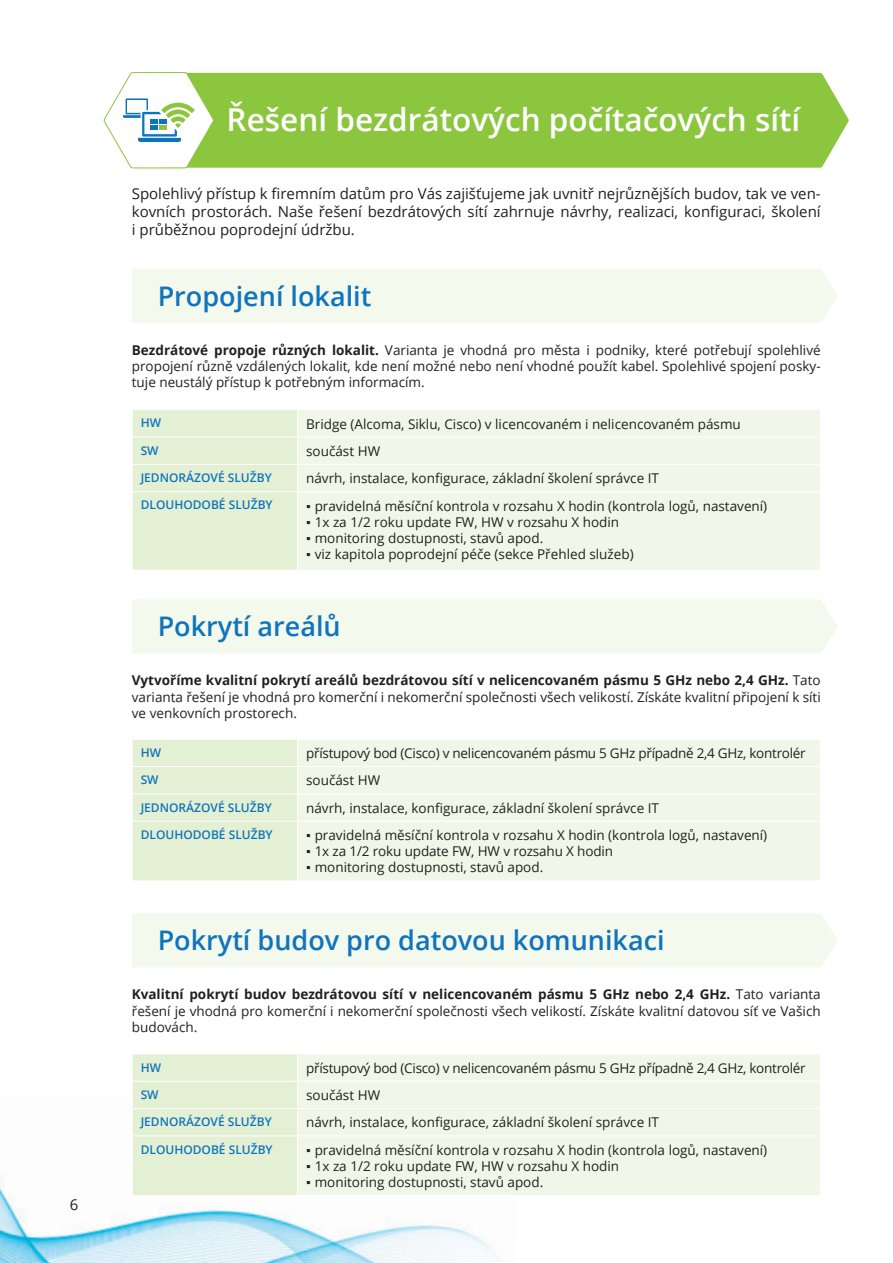
<style>
.page{position:relative;width:893px;height:1263px;background:#fff}
.page>*{position:absolute;margin:0;border:0;box-sizing:border-box;transform-origin:0 0}
.t1{font:600 31.5px "Open Sans";color:#fff}
.t2{font:600 27px "Open Sans";color:#1074bc}
.t3{font:15px/18px "Open Sans";color:#231f20;text-align:justify}
.t4{font:13.5px/16.2px "Open Sans";color:#231f20;text-align:justify}
.t5{font:13.5px "Open Sans";letter-spacing:-.02em;color:#231f20}
.t6{font:600 12px "Open Sans";color:#1074bc}
.s1{font-weight:700}
.s2{font-family:"Arial"}
</style>
<div class="page">
<img style="left:0;top:1183px;width:499px;height:80px">
<div style="left:214px;top:73px;width:635px;height:95px;background:#8bc63e"></div>
<svg style="left:103px;top:72px;width:111px;height:96px"></svg>
<div style="left:159px;top:125px;width:8px;height:5px;background:#8bc63e"></div>
<div style="left:159px;top:119px;width:8px;height:5px;background:#0c74bc"></div>
<div style="left:150px;top:125px;width:8px;height:5px;background:#0c74bc"></div>
<div style="left:150px;top:119px;width:8px;height:5px;background:#0c74bc"></div>
<div style="left:132px;top:269px;width:705px;height:54px;background:#f3f9ec"></div>
<div style="left:132px;top:599px;width:705px;height:54px;background:#f3f9ec"></div>
<div style="left:132px;top:913px;width:705px;height:54px;background:#f3f9ec"></div>
<div style="left:298px;top:410px;width:522px;height:160px;background:#f1f7e8"></div>
<hr style="left:298px;top:437px;width:523px;height:1px;background:#fff">
<hr style="left:298px;top:464px;width:523px;height:1px;background:#fff">
<div style="left:132px;top:410px;width:165px;height:160px;background:#e4f0d4"></div>
<hr style="left:132px;top:491px;width:166px;height:1px;background:#fff">
<hr style="left:132px;top:492px;width:1px;height:78px;background:#fff">
<hr style="left:298px;top:491px;width:523px;height:1px;background:#fff">
<div style="left:298px;top:740px;width:522px;height:140px;background:#f1f7e8"></div>
<hr style="left:298px;top:766px;width:523px;height:1px;background:#fff">
<hr style="left:298px;top:793px;width:523px;height:1px;background:#fff">
<div style="left:132px;top:739px;width:165px;height:141px;background:#e4f0d4"></div>
<hr style="left:132px;top:821px;width:166px;height:1px;background:#fff">
<hr style="left:132px;top:821px;width:1px;height:59px;background:#fff">
<hr style="left:298px;top:821px;width:523px;height:1px;background:#fff">
<div style="left:298px;top:1054px;width:522px;height:141px;background:#f1f7e8"></div>
<hr style="left:298px;top:1081px;width:523px;height:1px;background:#fff">
<hr style="left:298px;top:1108px;width:523px;height:1px;background:#fff">
<div style="left:132px;top:1054px;width:165px;height:141px;background:#e4f0d4"></div>
<hr style="left:132px;top:1135px;width:166px;height:1px;background:#fff">
<hr style="left:132px;top:1136px;width:1px;height:59px;background:#fff">
<hr style="left:298px;top:1135px;width:523px;height:1px;background:#fff">
<hr style="left:297px;top:1136px;width:1px;height:59px;background:#fff">
<hr style="left:132px;top:1195px;width:166px;height:1px;background:#fff">
<hr style="left:298px;top:1195px;width:523px;height:1px;background:#fff">
<p class="t3" style="left:70px;top:1195px;width:10px">6</p>
<h1 class="t1" style="left:227px;top:98px;width:575px">Řešení bezdrátových počítačových sítí</h1>
<p class="t3" style="left:132px;top:184px;width:690px">Spolehlivý přístup k firemním datům pro Vás zajišťujeme jak uvnitř nejrůznějších budov, tak ve ven&shy;kovních prostorách. Naše řešení bezdrátových sítí zahrnuje návrhy, realizaci, konfiguraci, školení i průběžnou poprodejní údržbu.</p>
<h2 class="t2" style="left:158px;top:277px;width:215px">Propojení lokalit</h2>
<p class="t4" style="left:132px;top:341px;width:690px"><span class="s1">Bezdrátové propoje různých lokalit.</span> Varianta je vhodná pro města i podniky, které potřebují spolehlivé propojení různě vzdálených lokalit, kde není možné nebo není vhodné použít kabel. Spolehlivé spojení posky&shy;tuje neustálý přístup k potřebným informacím.</p>
<p class="t6" style="left:141px;top:415px;width:22px">HW</p>
<p class="t4" style="left:306px;top:415px;width:436px">Bridge (Alcoma, Siklu, Cisco) v licencovaném i nelicencovaném pásmu</p>
<p class="t6" style="left:141px;top:442px;width:19px">SW</p>
<p class="t4" style="left:306px;top:442px;width:75px">součást HW</p>
<p class="t6" style="left:141px;top:469px;width:133px">JEDNORÁZOVÉ SLUŽBY</p>
<p class="t4" style="left:306px;top:470px;width:354px">návrh, instalace, konfigurace, základní školení správce IT</p>
<p class="t6" style="left:141px;top:497px;width:134px">DLOUHODOBÉ SLUŽBY</p>
<p class="t4" style="left:306px;top:497px;width:463px"><span class="s2">▪</span> pravidelná měsíční kontrola v rozsahu X hodin (kontrola logů, nastavení)</p>
<p class="t4" style="left:306px;top:513px;width:315px"><span class="s2">▪</span> 1x za 1/2 roku update FW, HW v rozsahu X hodin</p>
<p class="t4" style="left:306px;top:530px;width:239px"><span class="s2">▪</span> monitoring dostupnosti, stavů apod.</p>
<p class="t4" style="left:306px;top:546px;width:329px"><span class="s2">▪</span> viz kapitola poprodejní péče (sekce Přehled služeb)</p>
<h2 class="t2" style="left:158px;top:608px;width:185px">Pokrytí areálů</h2>
<p class="t4" style="left:132px;top:672px;width:690px"><span class="s1">Vytvoříme kvalitní pokrytí areálů bezdrátovou sítí v nelicencovaném pásmu 5 GHz nebo 2,4 GHz.</span> Tato varianta řešení je vhodná pro komerční i nekomerční společnosti všech velikostí. Získáte kvalitní připojení k síti ve venkovních prostorech.</p>
<p class="t6" style="left:141px;top:744px;width:22px">HW</p>
<p class="t5" style="left:306px;top:744px;width:501px">přístupový bod (Cisco) v nelicencovaném pásmu 5 GHz případně 2,4 GHz, kontrolér</p>
<p class="t6" style="left:141px;top:772px;width:19px">SW</p>
<p class="t4" style="left:306px;top:772px;width:75px">součást HW</p>
<p class="t6" style="left:141px;top:799px;width:133px">JEDNORÁZOVÉ SLUŽBY</p>
<p class="t4" style="left:306px;top:799px;width:354px">návrh, instalace, konfigurace, základní školení správce IT</p>
<p class="t6" style="left:141px;top:826px;width:134px">DLOUHODOBÉ SLUŽBY</p>
<p class="t4" style="left:306px;top:827px;width:463px"><span class="s2">▪</span> pravidelná měsíční kontrola v rozsahu X hodin (kontrola logů, nastavení)</p>
<p class="t4" style="left:306px;top:843px;width:308px"><span class="s2">▪</span> 1x za 1/2 roku update FW, HW v rozsahu X hodin</p>
<p class="t4" style="left:306px;top:859px;width:239px"><span class="s2">▪</span> monitoring dostupnosti, stavů apod.</p>
<h2 class="t2" style="left:158px;top:922px;width:508px">Pokrytí budov pro datovou komunikaci</h2>
<p class="t4" style="left:132px;top:986px;width:690px"><span class="s1">Kvalitní pokrytí budov bezdrátovou sítí v nelicencovaném pásmu 5 GHz nebo 2,4 GHz.</span> Tato varianta řešení je vhodná pro komerční i nekomerční společnosti všech velikostí. Získáte kvalitní datovou síť ve Vašich budovách.</p>
<p class="t6" style="left:141px;top:1059px;width:22px">HW</p>
<p class="t5" style="left:306px;top:1058px;width:501px">přístupový bod (Cisco) v nelicencovaném pásmu 5 GHz případně 2,4 GHz, kontrolér</p>
<p class="t6" style="left:141px;top:1086px;width:19px">SW</p>
<p class="t4" style="left:306px;top:1087px;width:75px">součást HW</p>
<p class="t6" style="left:141px;top:1114px;width:133px">JEDNORÁZOVÉ SLUŽBY</p>
<p class="t4" style="left:306px;top:1114px;width:354px">návrh, instalace, konfigurace, základní školení správce IT</p>
<p class="t6" style="left:141px;top:1141px;width:134px">DLOUHODOBÉ SLUŽBY</p>
<p class="t4" style="left:306px;top:1141px;width:463px"><span class="s2">▪</span> pravidelná měsíční kontrola v rozsahu X hodin (kontrola logů, nastavení)</p>
<p class="t4" style="left:306px;top:1158px;width:315px"><span class="s2">▪</span> 1x za 1/2 roku update FW, HW v rozsahu X hodin</p>
<p class="t4" style="left:306px;top:1174px;width:239px"><span class="s2">▪</span> monitoring dostupnosti, stavů apod.</p>
</div>
